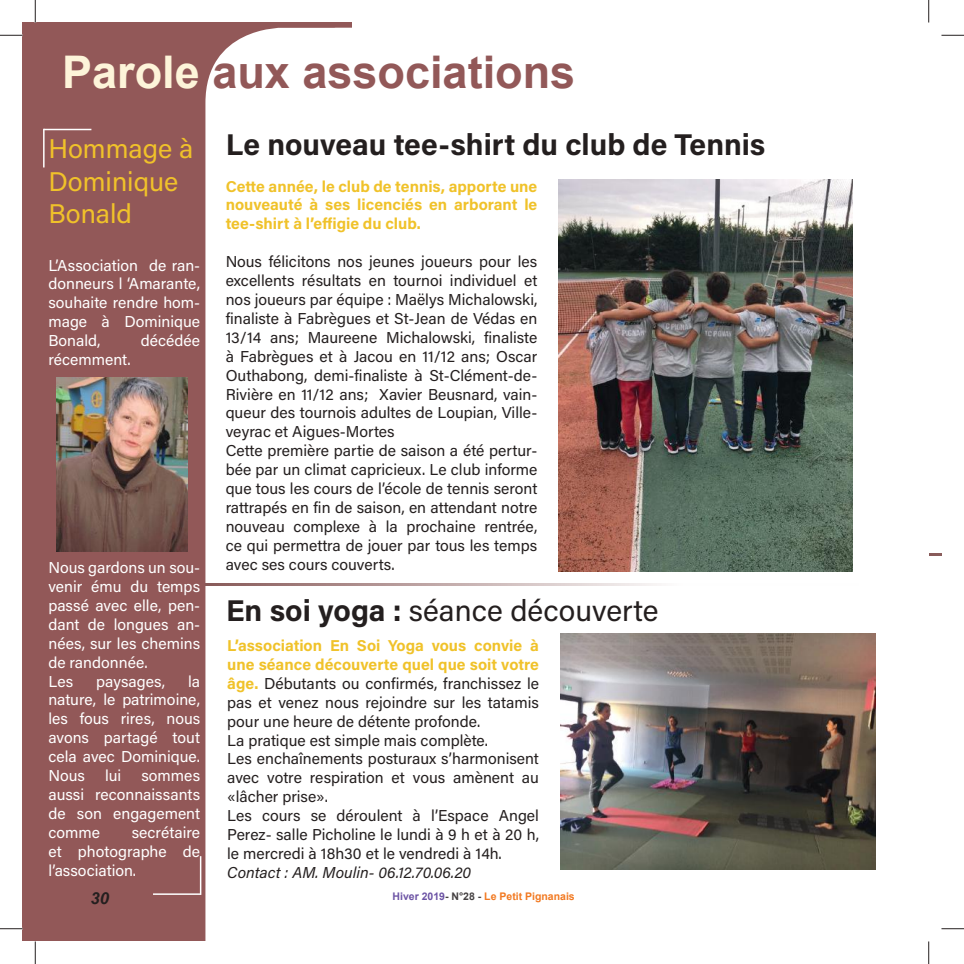
<style>
.page{position:relative;width:964px;height:964px;background:#fff}
.page>*{position:absolute;margin:0;border:0;box-sizing:border-box;transform-origin:0 0}
.t1{font:700 45px "Arial";color:#925858}
.t2{font:700 30px "Acumin Pro";color:#241f1f}
.t3{font:30px "Acumin Pro";color:#241f1f}
.t4{font:27px/32.4px "Acumin Pro";color:#f0c22a}
.t5{font:italic 700 16.5px "Arial";color:#241f1f}
.t6{font:15.75px/18.9px "Acumin Pro";color:#241f1f}
.t7{font:15.75px/18.9px "Acumin Pro";color:#fff;text-align:justify}
.t8{font:700 15.75px/18.9px "Acumin Pro";color:#f0c22a;text-align:justify}
.t9{font:italic 15.75px "Acumin Pro";color:#241f1f}
.t10{font:700 10.5px "Arial";color:#f27921}
.s1{color:#fdf4d9}
.s2{font-weight:700}
.s3{font-weight:700;color:#f0c22a}
.s4{color:#6d54a5}
.s5{color:#444041}
</style>
<div class="page">
<div style="left:22px;top:22px;width:329px;height:919px;background:#925858"></div>
<div style="left:205px;top:28px;width:146px;height:913px;background:#fff"></div>
<hr style="left:205px;top:583px;width:653px;height:3px;background:#885a59">
<hr style="left:44px;top:129px;width:47px;height:1px;background:#fff">
<hr style="left:43px;top:129px;width:2px;height:38px;background:#fff">
<hr style="left:153px;top:893px;width:48px;height:1px;background:#fff">
<hr style="left:200px;top:856px;width:1px;height:38px;background:#fff">
<img style="left:57px;top:377px;width:130px;height:174px">
<img style="left:558px;top:180px;width:294px;height:391px">
<img style="left:560px;top:633px;width:315px;height:236px">
<svg style="left:929px;top:553px;width:12px;height:2px"></svg>
<svg style="left:0;top:35px;width:22px;height:1px"></svg>
<svg style="left:941px;top:35px;width:22px;height:1px"></svg>
<svg style="left:0;top:928px;width:22px;height:1px"></svg>
<svg style="left:941px;top:928px;width:22px;height:1px"></svg>
<svg style="left:35px;top:0;width:1px;height:22px"></svg>
<svg style="left:35px;top:941px;width:1px;height:22px"></svg>
<svg style="left:928px;top:0;width:1px;height:22px"></svg>
<svg style="left:928px;top:941px;width:1px;height:22px"></svg>
<h1 class="t1" style="left:62px;top:40px;width:514px"><span class="s1">Parole</span> aux associations</h1>
<h3 class="t4" style="left:48px;top:132px;width:146px">Hommage à<br>Dominique<br>Bonald</h3>
<p class="t7" style="left:48px;top:255px;width:153px">L’Association de ran&shy;donneurs l ‘Amarante, souhaite rendre hom&shy;mage à Dominique Bonald,</p>
<p class="t7" style="left:141px;top:330px;width:61px">décédée</p>
<p class="t7" style="left:48px;top:349px;width:84px">récemment.</p>
<p class="t7" style="left:48px;top:557px;width:153px;text-align:left">Nous gardons un sou&shy;venir ému du temps passé avec elle, pen&shy;dant de longues an&shy;nées, sur les chemins de randonnée.<br>Les</p>
<p class="t7" style="left:48px;top:671px;width:153px;text-indent:140px">la nature, le patrimoine, les fous rires, nous avons partagé tout cela avec Dominique.<br>Nous</p>
<p class="t7" style="left:96px;top:671px;width:70px">paysages,</p>
<p class="t7" style="left:105px;top:765px;width:18px">lui</p>
<p class="t7" style="left:48px;top:765px;width:153px;text-indent:93px">sommes aussi reconnaissants de son engagement comme</p>
<p class="t7" style="left:48px;top:822px;width:153px;text-indent:83px">secrétaire et photographe de l’association.</p>
<h2 class="t2" style="left:226px;top:124px;width:541px">Le nouveau tee-shirt du club de Tennis</h2>
<p class="t8" style="left:226px;top:176px;width:313px">Cette année, le club de tennis, apporte une nouveauté à ses licenciés en arborant le tee-shirt à l’effigie du club.</p>
<p class="t6" style="left:226px;top:251px;width:313px">Nous félicitons nos jeunes joueurs pour les excellents résultats en tournoi individuel et nos joueurs par équipe : Maëlys Michalowski, finaliste à Fabrègues et St-Jean de Védas en 13/14 ans; Maureene Michalowski, finaliste à Fabrègues et à Jacou en 11/12 ans; Oscar Outhabong, demi-finaliste à St-Clément-de-Rivière en 11/12 ans; Xavier Beusnard, vain&shy;queur des tournois adultes de Loupian, Ville&shy;veyrac et Aigues-Mortes<br>Cette première partie de saison a été pertur&shy;bée par un climat capricieux. Le club informe que tous les cours de l’école de tennis seront rattrapés en fin de saison, en attendant notre nouveau complexe à la prochaine rentrée, ce qui permettra de jouer par tous les temps avec ses cours couverts.</p>
<h2 class="t3" style="left:226px;top:590px;width:434px"><span class="s2">En soi yoga :</span> séance découverte</h2>
<p class="t6" style="left:227px;top:635px;width:313px"><span class="s3">L’association En Soi Yoga vous convie à une séance découverte quel que soit votre âge.</span> Débutants ou confirmés, franchissez le pas et venez nous rejoindre sur les tatamis pour une heure de détente profonde.<br>La pratique est simple mais complète.<br>Les enchaînements posturaux s’harmonisent avec votre respiration et vous amènent au «lâcher prise».<br>Les cours se déroulent à l’Espace Angel Perez- salle Picholine le lundi à 9 h et à 20 h, le mercredi à 18h30 et le vendredi à 14h.</p>
<p class="t9" style="left:227px;top:861px;width:245px">Contact : AM. Moulin- 06.12.70.06.20</p>
<p class="t5" style="left:91px;top:887px;width:20px">30</p>
<p class="t10" style="left:392px;top:888px;width:184px"><span class="s4">Hiver 2019</span><span class="s5">- N°28 -</span> Le Petit Pignanais</p>
</div>
